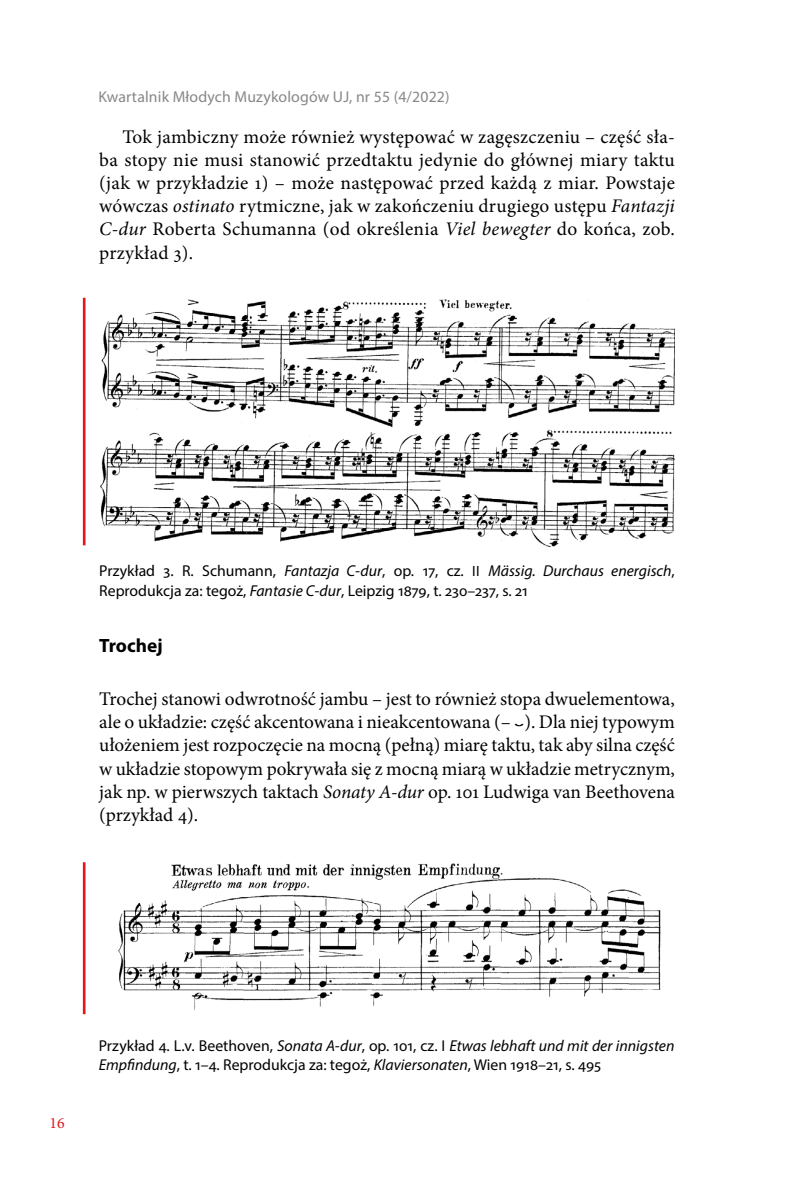
<style>
.page{position:relative;width:794px;height:1191px;background:#fff}
.page>*{position:absolute;margin:0;border:0;box-sizing:border-box;transform-origin:0 0}
.t1{font:19.25px/23.1px "Minion Pro";color:#000;text-align:justify}
.t2{font:700 19.25px "Myriad Pro";color:#000}
.t3{font:19.25px "Myriad Pro";color:#000;scale:1.75 1}
.t4{font:15.75px/19.6px "Myriad Pro";color:#000}
.t5{font:15.75px "Myriad Pro";letter-spacing:.01em;color:#878787}
.t6{font:15.75px "Minion Pro";color:#e4151d}
.s1{font-style:italic}
.s2{font-size:14.88px}
</style>
<div class="page">
<img style="left:100px;top:299px;width:574px;height:248px">
<hr style="left:83px;top:298px;width:2px;height:247px;background:#e4151d">
<img style="left:118px;top:863px;width:543px;height:148px">
<hr style="left:83px;top:862px;width:2px;height:152px;background:#e4151d">
<p class="t5" style="left:98px;top:87px;width:353px">Kwartalnik Młodych Muzykologów UJ, nr 55 (4/2022)</p>
<p class="t1" style="left:99px;top:125px;width:577px;text-indent:23px">Tok jambiczny może również występować w zagęszczeniu – część sła&shy;ba stopy nie musi stanowić przedtaktu jedynie do głównej miary taktu (jak w przykładzie 1) – może następować przed każdą z miar. Powstaje wówczas <span class="s1">ostinato</span> rytmiczne, jak w zakończeniu drugiego ustępu <span class="s1">Fantazji C-dur</span> Roberta Schumanna (od określenia <span class="s1">Viel bewegter</span> do końca, zob. przykład 3).</p>
<p class="t4" style="left:99px;top:560px;width:577px">Przykład 3. R. Schumann, <span class="s1">Fantazja C-dur</span>, op. 17, cz. <span class="s2">II</span> <span class="s1">Mässig. Durchaus energisch</span>,<br>Reprodukcja za: tegoż, <span class="s1">Fantasie C-dur</span>, Leipzig 1879, t. 230–237, s. 21</p>
<p class="t2" style="left:99px;top:633px;width:65px">Trochej</p>
<p class="t1" style="left:99px;top:687px;width:577px">Trochej stanowi odwrotność jambu – jest to również stopa dwuelementowa, ale o układzie: część akcentowana i nieakcentowana (–</p>
<p class="t1" style="left:99px;top:710px;width:577px;text-indent:425px">). Dla niej typowym ułożeniem jest rozpoczęcie na mocną (pełną) miarę taktu, tak aby silna część w układzie stopowym pokrywała się z mocną miarą w układzie metrycznym, jak np. w pierwszych taktach <span class="s1">Sonaty A-dur</span> op. 101 Ludwiga van Beethovena (przykład 4).</p>
<p class="t3" style="left:514px;top:718px;width:7px">˘</p>
<p class="t6" style="left:50px;top:1112px;width:17px">16</p>
<p class="t4" style="left:99px;top:1035px;width:577px">Przykład 4. L.v. Beethoven, <span class="s1">Sonata A-dur</span>, op. 101, cz. I <span class="s1">Etwas lebhaft und mit der innigsten<br>Empfindung</span>, t. 1–4. Reprodukcja za: tegoż, <span class="s1">Klaviersonaten</span>, Wien 1918–21, s. 495</p>
</div>
